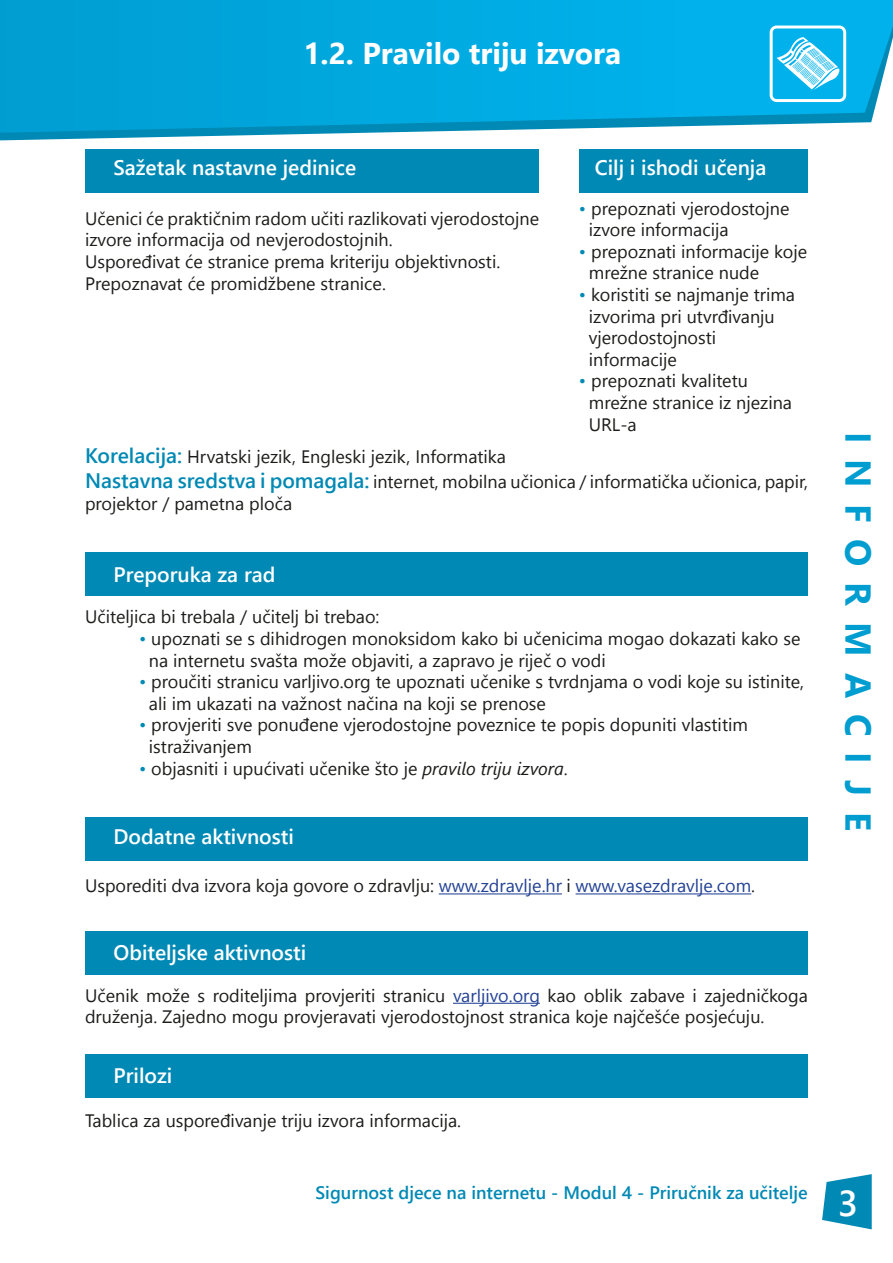
<style>
.page{position:relative;width:893px;height:1263px;background:#fff}
.page>*{position:absolute;margin:0;border:0;box-sizing:border-box;transform-origin:0 0}
.t1{font:700 36px "Segoe UI";letter-spacing:.45em;color:#009dd0}
.t2{font:600 36px "Segoe UI";color:#fff}
.t3{font:700 30px "Segoe UI";color:#fff}
.t4{font:600 21px "Segoe UI";color:#fff}
.t5{font:18px/21.6px "Segoe UI";color:#1c1c1a}
.t6{font:600 18px "Segoe UI";color:#0089b4}
.s1{color:#0089b4}
.s2{font-weight:600;font-size:21px;color:#0089b4}
.s3{font-style:italic}
.s4{color:#234295}
</style>
<div class="page">
<svg style="left:0;top:0;width:893px;height:141px;background:#14addf"></svg>
<svg style="left:822px;top:1174px;width:50px;height:55px"></svg>
<svg style="left:770px;top:26px;width:76px;height:76px"></svg>
<div style="left:86px;top:149px;width:453px;height:44px;background:#0089b4"></div>
<div style="left:85px;top:552px;width:723px;height:44px;background:#0089b4"></div>
<div style="left:85px;top:817px;width:723px;height:43px;background:#0089b4"></div>
<div style="left:85px;top:931px;width:723px;height:44px;background:#0089b4"></div>
<div style="left:85px;top:1054px;width:723px;height:43px;background:#0089b4"></div>
<div style="left:579px;top:149px;width:229px;height:44px;background:#0089b4"></div>
<hr style="left:453px;top:1003px;width:87px;height:1px;background:#234295">
<hr style="left:439px;top:893px;width:123px;height:1px;background:#234295">
<hr style="left:576px;top:893px;width:175px;height:1px;background:#234295">
<h2 class="t3" style="left:303px;top:29px;width:319px">1.2. Pravilo triju izvora</h2>
<p class="t4" style="left:114px;top:150px;width:244px">Sažetak nastavne jedinice</p>
<p class="t4" style="left:595px;top:150px;width:173px">Cilj i ishodi učenja</p>
<p class="t5" style="left:589px;top:197px;width:202px;text-indent:-10px"><span class="s1">•</span> prepoznati vjerodostojne izvore informacija</p>
<p class="t5" style="left:589px;top:240px;width:220px;text-indent:-10px"><span class="s1">•</span> prepoznati informacije koje mrežne stranice nude</p>
<p class="t5" style="left:589px;top:283px;width:208px;text-indent:-10px"><span class="s1">•</span> koristiti se najmanje trima izvorima pri utvrđivanju vjerodostojnosti informacije</p>
<p class="t5" style="left:589px;top:370px;width:205px;text-indent:-10px"><span class="s1">•</span> prepoznati kvalitetu mrežne stranice iz njezina<br>URL-a</p>
<p class="t5" style="left:85px;top:444px;width:724px;line-height:25.2px"><span class="s2">Korelacija:</span> Hrvatski jezik, Engleski jezik, Informatika<br><span class="s2">Nastavna sredstva i pomagala:</span> internet, mobilna učionica / informatička učionica, papir,</p>
<p class="t5" style="left:85px;top:492px;width:209px">projektor / pametna ploča</p>
<p class="t5" style="left:85px;top:207px;width:456px">Učenici će praktičnim radom učiti razlikovati vjerodostojne izvore informacija od nevjerodostojnih.<br>Uspoređivat će stranice prema kriteriju objektivnosti.<br>Prepoznavat će promidžbene stranice.</p>
<p class="t4" style="left:114px;top:557px;width:163px">Preporuka za rad</p>
<p class="t5" style="left:85px;top:606px;width:296px">Učiteljica bi trebala / učitelj bi trebao:</p>
<p class="t5" style="left:149px;top:627px;width:653px;text-indent:-10px"><span class="s1">•</span> upoznati se s dihidrogen monoksidom kako bi učenicima mogao dokazati kako se na internetu svašta može objaviti, a zapravo je riječ o vodi</p>
<p class="t5" style="left:149px;top:671px;width:657px;text-indent:-10px"><span class="s1">•</span> proučiti stranicu varljivo.org te upoznati učenike s tvrdnjama o vodi koje su istinite, ali im ukazati na važnost načina na koji se prenose</p>
<p class="t5" style="left:149px;top:714px;width:600px;text-indent:-10px"><span class="s1">•</span> provjeriti sve ponuđene vjerodostojne poveznice te popis dopuniti vlastitim istraživanjem</p>
<p class="t5" style="left:139px;top:757px;width:430px"><span class="s1">•</span> objasniti i upućivati učenike što je <span class="s3">pravilo triju izvora</span>.</p>
<p class="t4" style="left:114px;top:820px;width:182px">Dodatne aktivnosti</p>
<p class="t5" style="left:85px;top:875px;width:672px">Usporediti dva izvora koja govore o zdravlju: <span class="s4">www.zdravlje.hr</span> i <span class="s4">www.vasezdravlje.com</span>.</p>
<p class="t4" style="left:114px;top:935px;width:194px">Obiteljske aktivnosti</p>
<p class="t5" style="left:85px;top:984px;width:724px">Učenik može s roditeljima provjeriti stranicu <span class="s4">varljivo.org</span> kao oblik zabave i zajedničkoga druženja. Zajedno mogu provjeravati vjerodostojnost stranica koje najčešće posjećuju.</p>
<p class="t4" style="left:114px;top:1059px;width:60px">Prilozi</p>
<p class="t5" style="left:85px;top:1110px;width:378px">Tablica za uspoređivanje triju izvora informacija.</p>
<p class="t6" style="left:315px;top:1178px;width:494px">Sigurnost djece na internetu - Modul 4 - Priručnik za učitelje</p>
<h1 class="t1" style="left:887px;top:431px;width:401px;rotate:90deg">INFORMACIJE</h1>
<h1 class="t2" style="left:838px;top:1174px;width:21px">3</h1>
</div>
